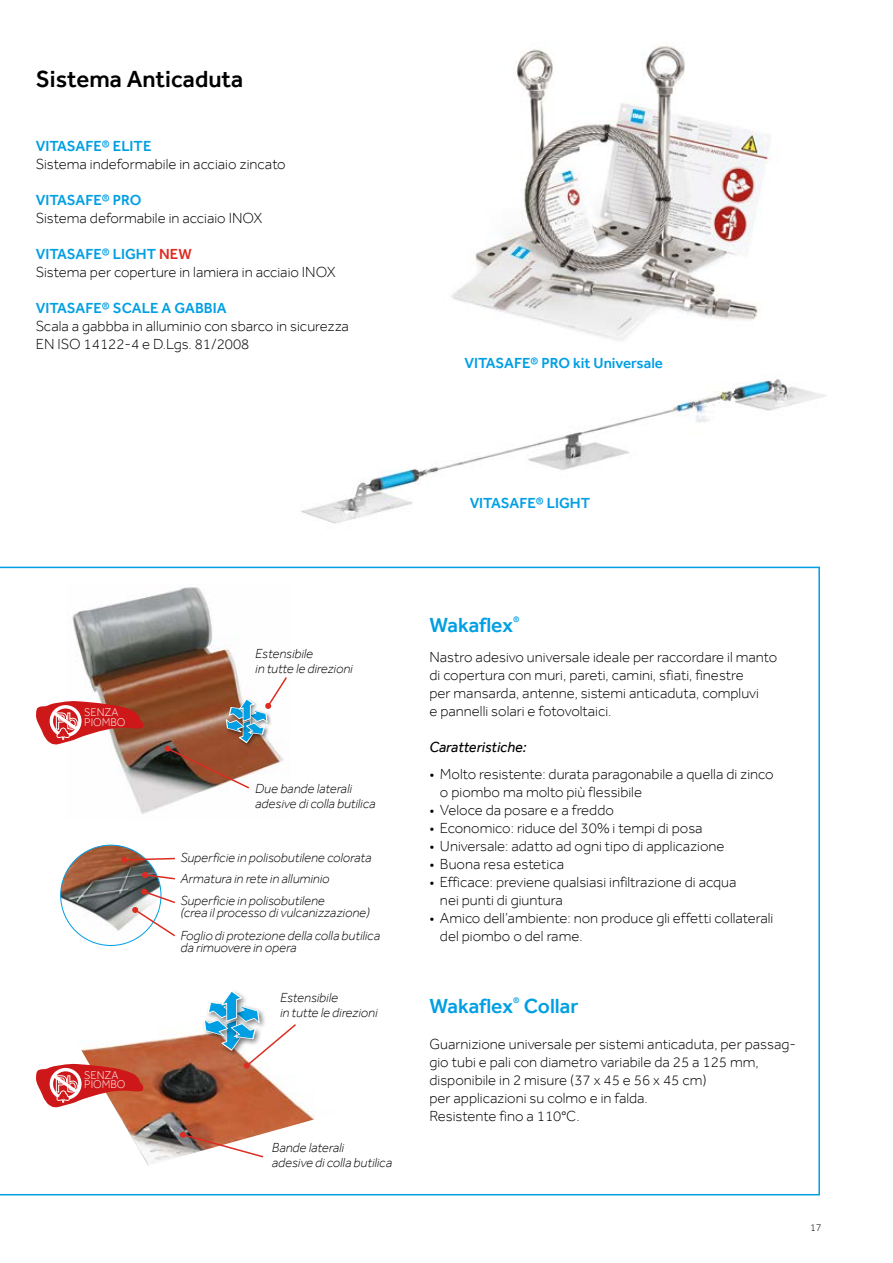
<style>
.page{position:relative;width:893px;height:1263px;background:#fff}
.page>*{position:absolute;margin:0;border:0;box-sizing:border-box;transform-origin:0 0}
.t1{font:500 24px "Effra";color:#000}
.t2{font:500 21px "Effra";color:#009fe3}
.t3{font:300 15px/18px "Effra";color:#000}
.t4{font:500 15px "Effra";color:#009fe3}
.t5{font:italic 15px "Effra";color:#000}
.t6{font:italic 300 13.5px/15px "Effra";color:#000}
.t7{font:300 11.55px/9.9px "Effra";color:#fff}
.t8{font:300 10.5px "Effra";color:#000}
.s1{font-weight:500;color:#009fe3}
.s2{font-weight:500;color:#dd2c21}
</style>
<div class="page">
<img style="left:301px;top:377px;width:526px;height:147px">
<img style="left:72px;top:1035px;width:243px;height:131px">
<svg style="left:180px;top:1132px;width:85px;height:26px"></svg>
<svg style="left:193px;top:991px;width:105px;height:78px"></svg>
<img style="left:72px;top:587px;width:165px;height:227px">
<img style="left:165px;top:675px;width:122px;height:115px">
<img style="left:61px;top:845px;width:100px;height:100px;border-radius:50px">
<svg style="left:121px;top:857px;width:54px;height:6px"></svg>
<svg style="left:142px;top:872px;width:33px;height:8px"></svg>
<svg style="left:132px;top:889px;width:43px;height:49px"></svg>
<svg style="left:36px;top:1064px;width:108px;height:43px"></svg>
<svg style="left:36px;top:701px;width:108px;height:44px"></svg>
<img style="left:451px;top:46px;width:320px;height:294px">
<h1 class="t1" style="left:36px;top:65px;width:209px">Sistema Anticaduta</h1>
<p class="t4" style="left:36px;top:137px;width:117px">VITASAFE® ELITE</p>
<p class="t3" style="left:36px;top:155px;width:252px">Sistema indeformabile in acciaio zincato</p>
<p class="t4" style="left:36px;top:191px;width:107px">VITASAFE® PRO</p>
<p class="t3" style="left:36px;top:209px;width:228px">Sistema deformabile in acciaio INOX</p>
<p class="t3" style="left:36px;top:245px;width:301px"><span class="s1">VITASAFE® LIGHT</span> <span class="s2">NEW<br></span>Sistema per coperture in lamiera in acciaio INOX</p>
<p class="t4" style="left:36px;top:299px;width:192px">VITASAFE® SCALE A GABBIA</p>
<p class="t3" style="left:36px;top:317px;width:315px">Scala a gabbba in alluminio con sbarco in sicurezza<br>EN ISO 14122-4 e D.Lgs. 81/2008</p>
<p class="t4" style="left:464px;top:354px;width:200px">VITASAFE® PRO kit Universale</p>
<p class="t7" style="left:84px;top:707px;width:43px">SENZA<br>PIOMBO</p>
<p class="t7" style="left:84px;top:1069px;width:43px">SENZA<br>PIOMBO</p>
<p class="t4" style="left:470px;top:494px;width:122px">VITASAFE® LIGHT</p>
<p class="t6" style="left:255px;top:645px;width:99px">Estensibile<br>in tutte le direzioni</p>
<p class="t6" style="left:255px;top:780px;width:122px">Due bande laterali adesive di colla butilica</p>
<p class="t6" style="left:180px;top:848px;width:192px;line-height:20.2px">Superficie in polisobutilene colorata<br>Armatura in rete in alluminio</p>
<p class="t6" style="left:180px;top:894px;width:191px;line-height:12.1px">Superficie in polisobutilene<br>(crea il processo di vulcanizzazione)</p>
<p class="t6" style="left:180px;top:929px;width:201px;line-height:12.1px">Foglio di protezione della colla butilica da rimuovere in opera</p>
<p class="t6" style="left:280px;top:990px;width:99px">Estensibile<br>in tutte le direzioni</p>
<p class="t6" style="left:272px;top:1140px;width:122px">Bande laterali<br>adesive di colla butilica</p>
<h2 class="t2" style="left:429px;top:613px;width:91px">Wakaflex<sup>®</sup></h2>
<p class="t3" style="left:429px;top:648px;width:349px">Nastro adesivo universale ideale per raccordare il manto di copertura con muri, pareti, camini, sfiati, finestre<br>per mansarda, antenne, sistemi anticaduta, compluvi<br>e pannelli solari e fotovoltaici.</p>
<p class="t5" style="left:429px;top:738px;width:99px">Caratteristiche:</p>
<p class="t3" style="left:440px;top:765px;width:335px;text-indent:-10px">• Molto resistente: durata paragonabile a quella di zinco o piombo ma molto più flessibile</p>
<p class="t3" style="left:429px;top:801px;width:186px">• Veloce da posare e a freddo</p>
<p class="t3" style="left:429px;top:819px;width:275px">• Economico: riduce del 30% i tempi di posa</p>
<p class="t3" style="left:429px;top:837px;width:297px">• Universale: adatto ad ogni tipo di applicazione</p>
<p class="t3" style="left:429px;top:855px;width:136px">• Buona resa estetica</p>
<p class="t3" style="left:440px;top:873px;width:298px;text-indent:-10px">• Efficace: previene qualsiasi infiltrazione di acqua nei punti di giuntura</p>
<p class="t3" style="left:440px;top:909px;width:335px;text-indent:-10px">• Amico dell’ambiente: non produce gli effetti collaterali del piombo o del rame.</p>
<h2 class="t2" style="left:429px;top:994px;width:150px">Wakaflex<sup>®</sup> Collar</h2>
<p class="t3" style="left:429px;top:1035px;width:368px">Guarnizione universale per sistemi anticaduta, per passag&shy;gio tubi e pali con diametro variabile da 25 a 125 mm, disponibile in 2 misure (37 x 45 e 56 x 45 cm)<br>per applicazioni su colmo e in falda.<br>Resistente fino a 110°C.</p>
<p class="t8" style="left:810px;top:1221px;width:13px">17</p>
</div>
